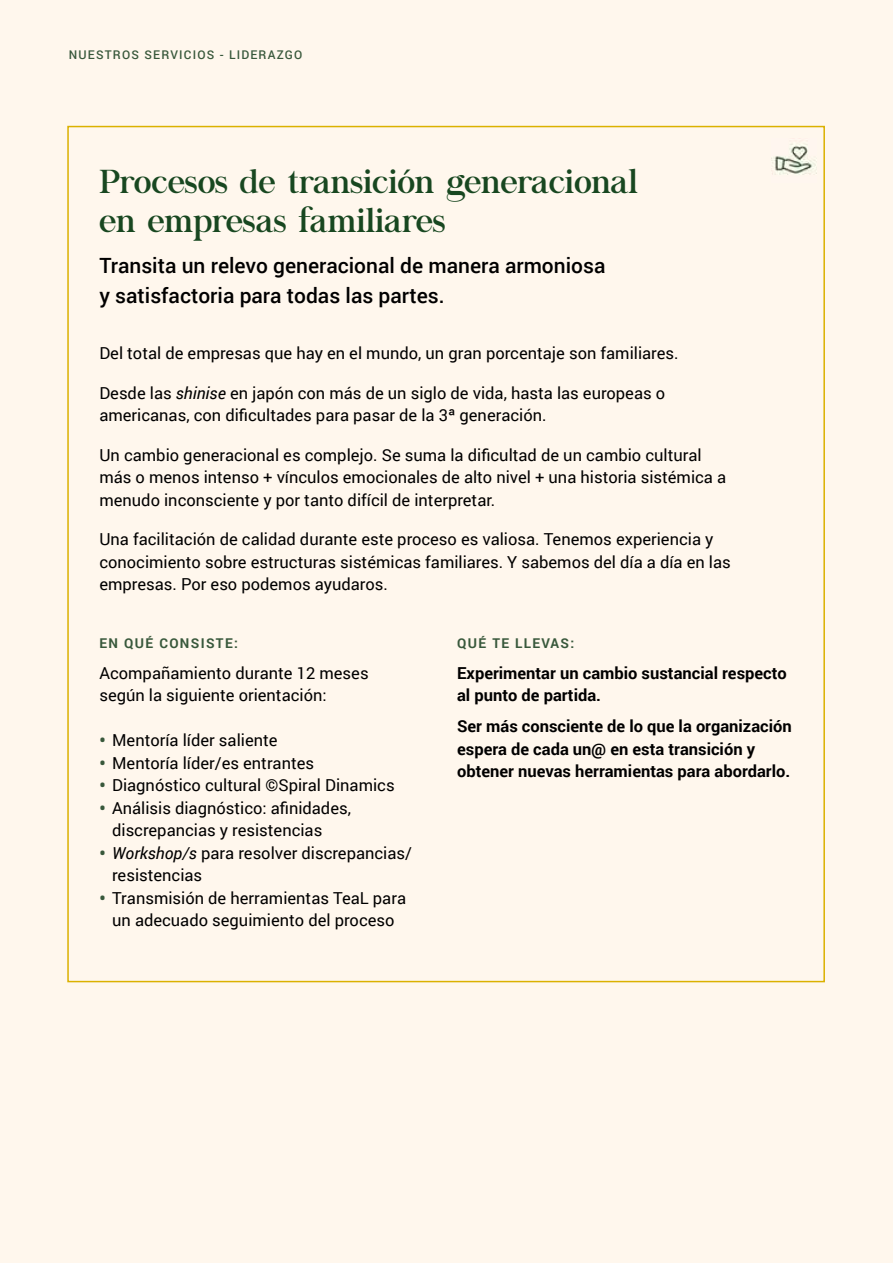
<style>
.page{position:relative;width:893px;height:1263px;background:#fff7ed}
.page>*{position:absolute;margin:0;border:0;box-sizing:border-box;transform-origin:0 0}
.t1{font:33px/39px "Chapaza";color:#184720}
.t2{font:500 21px/30px "Roboto";color:#000}
.t3{font:16.5px/22.5px "Roboto";color:#000}
.t4{font:700 16.5px/22.5px "Roboto";color:#000}
.t5{font:700 13.5px "Roboto";letter-spacing:.1em;color:#38583b}
.t6{font:500 12px "Roboto";letter-spacing:.1em;color:#38583b}
.s1{font-style:italic}
.s2{font-weight:900;color:#38583b}
</style>
<div class="page">
<img style="left:771px;top:144px;width:45px;height:31px">
<p class="t6" style="left:69px;top:47px;width:235px">NUESTROS SERVICIOS - LIDERAZGO</p>
<h1 class="t1" style="left:99px;top:163px;width:540px">Procesos de transición generacional en empresas familiares</h1>
<p class="t2" style="left:99px;top:249px;width:507px">Transita un relevo generacional de manera armoniosa y satisfactoria para todas las partes.</p>
<p class="t3" style="left:99px;top:341px;width:581px">Del total de empresas que hay en el mundo, un gran porcentaje son familiares.</p>
<p class="t3" style="left:99px;top:381px;width:567px">Desde las <span class="s1">shinise</span> en japón con más de un siglo de vida, hasta las europeas o americanas, con dificultades para pasar de la 3ª generación.</p>
<p class="t3" style="left:99px;top:443px;width:628px">Un cambio generacional es complejo. Se suma la dificultad de un cambio cultural más o menos intenso + vínculos emocionales de alto nivel + una historia sistémica a menudo inconsciente y por tanto difícil de interpretar.</p>
<p class="t3" style="left:99px;top:527px;width:633px">Una facilitación de calidad durante este proceso es valiosa. Tenemos experiencia y conocimiento sobre estructuras sistémicas familiares. Y sabemos del día a día en las empresas. Por eso podemos ayudaros.</p>
<p class="t5" style="left:99px;top:633px;width:140px">EN QUÉ CONSISTE:</p>
<p class="t3" style="left:99px;top:661px;width:271px">Acompañamiento durante 12 meses según la siguiente orientación:</p>
<p class="t3" style="left:99px;top:728px;width:180px"><span class="s2">•</span> Mentoría líder saliente</p>
<p class="t3" style="left:99px;top:751px;width:216px"><span class="s2">•</span> Mentoría líder/es entrantes</p>
<p class="t3" style="left:99px;top:773px;width:297px"><span class="s2">•</span> Diagnóstico cultural ©Spiral Dinamics</p>
<p class="t3" style="left:112px;top:796px;width:240px;text-indent:-13px"><span class="s2">•</span> Análisis diagnóstico: afinidades, discrepancias y resistencias</p>
<p class="t3" style="left:112px;top:841px;width:301px;text-indent:-13px"><span class="s2">•</span> <span class="s1">Workshop/s</span> para resolver discrepancias/ resistencias</p>
<p class="t3" style="left:99px;top:886px;width:308px;text-align:center"><span class="s2">•</span> Transmisión de herramientas TeaL para un adecuado seguimiento del proceso</p>
<p class="t5" style="left:457px;top:633px;width:119px">QUÉ TE LLEVAS:</p>
<p class="t4" style="left:457px;top:661px;width:331px">Experimentar un cambio sustancial respecto al punto de partida.</p>
<p class="t4" style="left:457px;top:714px;width:336px">Ser más consciente de lo que la organización espera de cada un@ en esta transición y obtener nuevas herramientas para abordarlo.</p>
</div>
